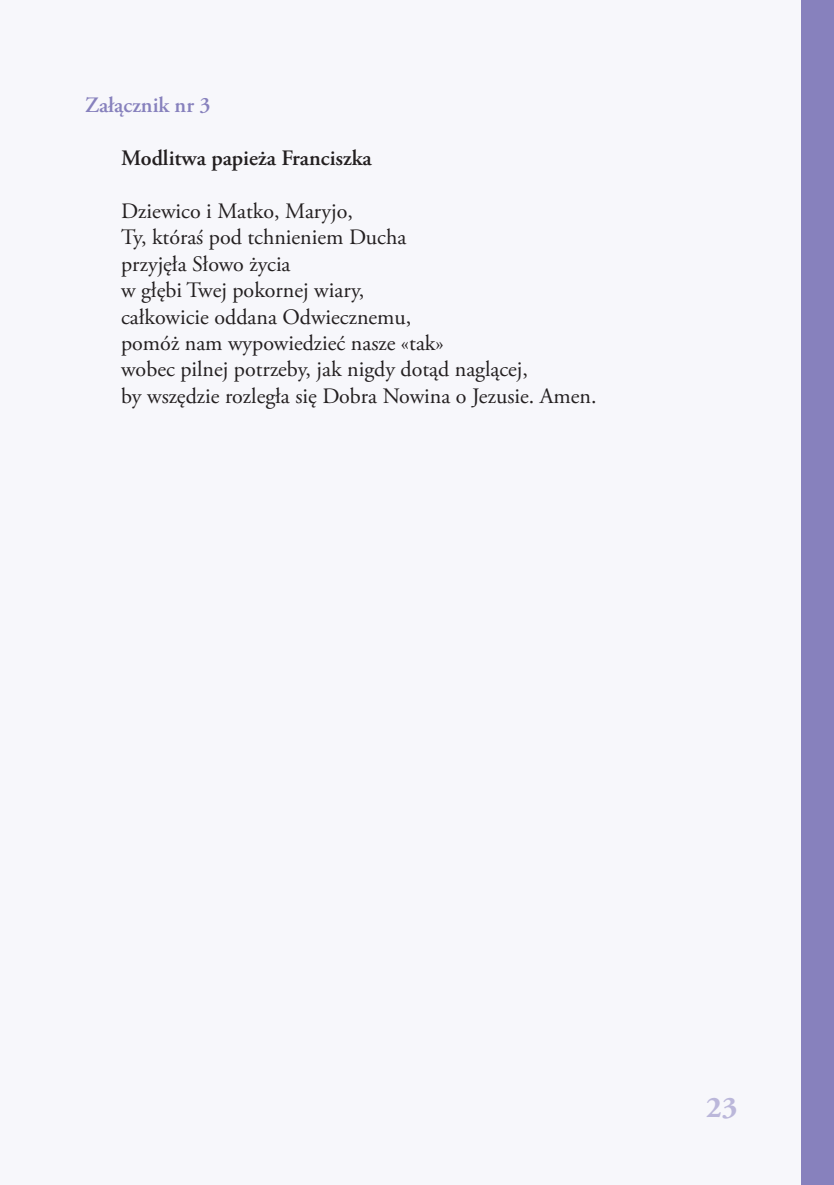
<style>
.page{position:relative;width:834px;height:1185px;background:#fff}
.page>*{position:absolute;margin:0;border:0;box-sizing:border-box;transform-origin:0 0}
.t1{font:700 30px "Adobe Garamond Pro";color:#bbb7da}
.t2{font:22px/26.4px "Adobe Garamond Pro";color:#231f20}
.t3{font:600 22px "Adobe Garamond Pro";color:#231f20}
.t4{font:600 22px "Adobe Garamond Pro";color:#8781bd}
</style>
<div class="page">
<div style="left:0;top:0;width:833px;height:1185px;background:#f7f7fb"></div>
<div style="left:801px;top:0;width:32px;height:1185px;background:#8781bd"></div>
<p class="t4" style="left:85px;top:93px;width:127px">Załącznik nr 3</p>
<p class="t3" style="left:121px;top:145px;width:252px">Modlitwa papieża Franciszka</p>
<p class="t2" style="left:121px;top:199px;width:477px">Dziewico i Matko, Maryjo,<br>Ty, któraś pod tchnieniem Ducha<br>przyjęła Słowo życia<br>w głębi Twej pokornej wiary,<br>całkowicie oddana Odwiecznemu,<br>pomóż nam wypowiedzieć nasze «tak»<br>wobec pilnej potrzeby, jak nigdy dotąd naglącej,<br>by wszędzie rozległa się Dobra Nowina o Jezusie. Amen.</p>
<h1 class="t1" style="left:706px;top:1090px;width:33px">23</h1>
</div>
